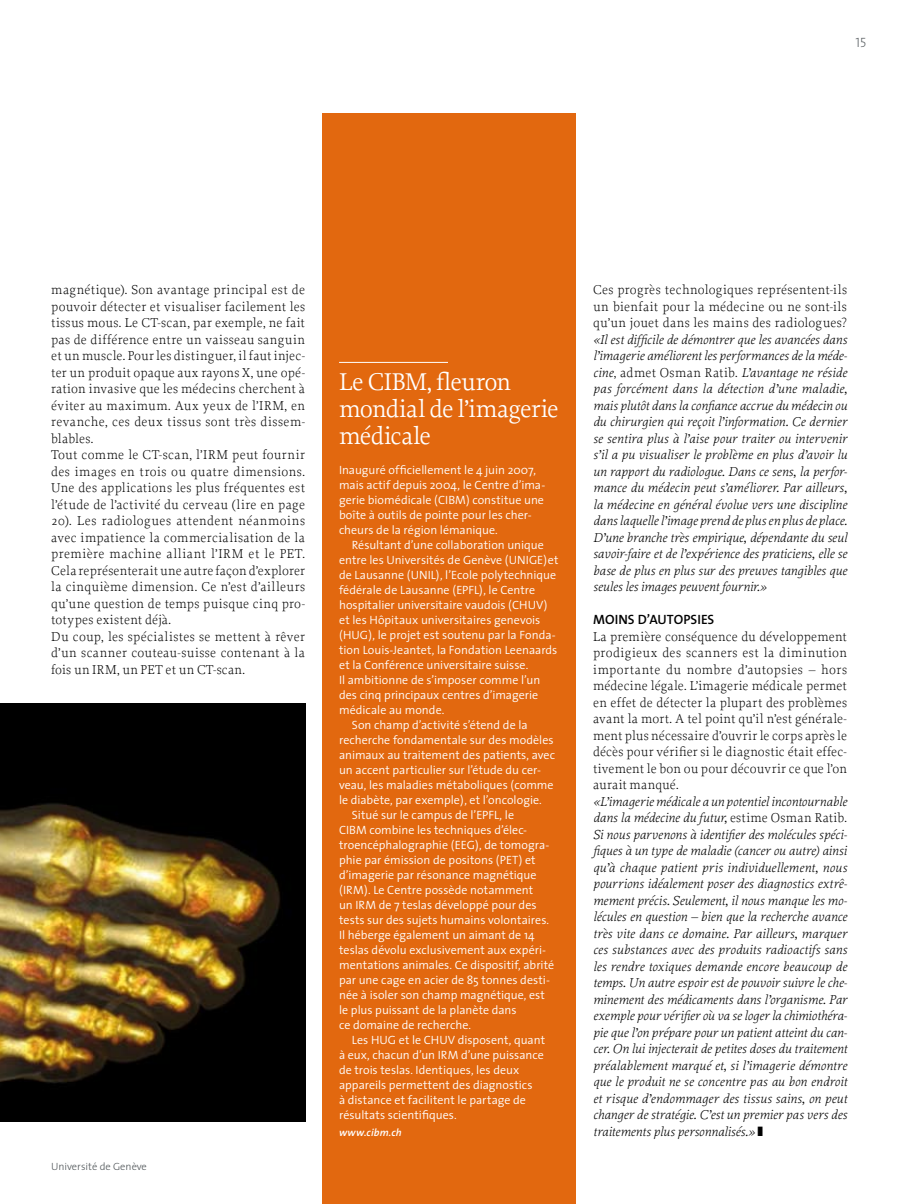
<style>
.page{position:relative;width:898px;height:1204px;background:#fff}
.page>*{position:absolute;margin:0;border:0;box-sizing:border-box;transform-origin:0 0}
.t1{font:25.5px/27px "Proforma";letter-spacing:-.02em;color:#fff}
.t2{font:italic 300 13.5px/16.5px "Proforma";letter-spacing:.005em;color:#000;text-align:justify}
.t3{font:300 13.5px/16.5px "Proforma";letter-spacing:.025em;color:#000;text-align:justify}
.t4{font:600 13.5px "The Sans";color:#000}
.t5{font:13.5px "The Sans Extra Light Caps";color:#505559}
.t6{font:300 12px/15px "The Sans";color:#fff}
.t7{font:300 10.5px "The Sans";color:#505559}
.t8{font:italic 600 10.5px "The Sans";letter-spacing:.015em;color:#fff}
.s1{font-style:normal}
</style>
<div class="page">
<div style="left:322px;top:113px;width:253px;height:1090px;background:#e2680f"></div>
<hr style="left:339px;top:362px;width:109px;height:1px;background:#fff">
<img style="left:0;top:703px;width:305px;height:418px">
<p class="t5" style="left:855px;top:31px;width:12px">15</p>
<p class="t3" style="left:51px;top:281px;width:255px;text-align:left">magnétique). Son avantage principal est de pouvoir détecter et visualiser facilement les tissus mous. Le CT-scan, par exemple, ne fait pas de différence entre un vaisseau sanguin et un muscle. Pour les distinguer, il faut injec&shy;ter un produit opaque aux rayons X, une opé&shy;ration invasive que les médecins cherchent à éviter au maximum. Aux yeux de l’IRM, en revanche, ces deux tissus sont très dissem&shy;blables.<br>Tout comme le CT-scan, l’IRM peut fournir des images en trois ou quatre dimensions.<br>Une des applications les plus fréquentes est l’étude de l’activité du cerveau (lire en page 20). Les radiologues attendent néanmoins avec impatience la commercialisation de la première machine alliant l’IRM et le PET.<br>Cela représenterait une autre façon d’explorer la cinquième dimension. Ce n’est d’ailleurs qu’une question de temps puisque cinq pro&shy;totypes existent déjà.<br>Du coup, les spécialistes se mettent à rêver d’un scanner couteau-suisse contenant à la fois un IRM, un PET et un CT-scan.</p>
<p class="t3" style="left:593px;top:281px;width:255px">Ces progrès technologiques représentent-ils un bienfait pour la médecine ou ne sont-ils qu’un jouet dans les mains des radiologues?</p>
<p class="t2" style="left:593px;top:330px;width:255px">«Il est difficile de démontrer que les avancées dans l’imagerie améliorent les performances de la méde&shy;cine<span class="s1">, admet Osman Ratib.</span> L’avantage ne réside pas forcément dans la détection d’une maladie, mais plutôt dans la confiance accrue du médecin ou du chirurgien qui reçoit l’information. Ce dernier se sentira plus à l’aise pour traiter ou intervenir s’il a pu visualiser le problème en plus d’avoir lu un rapport du radiologue. Dans ce sens, la perfor&shy;mance du médecin peut s’améliorer. Par ailleurs, la médecine en général évolue vers une discipline dans laquelle l’image prend de plus en plus de place.<br>D’une branche très empirique, dépendante du seul savoir-faire et de l’expérience des praticiens, elle se base de plus en plus sur des preuves tangibles que seules les images peuvent fournir.»</p>
<p class="t4" style="left:593px;top:608px;width:21px">MOINS</p>
<p class="t4" style="left:637px;top:608px;width:20px">D’AUTOPSIES</p>
<p class="t3" style="left:593px;top:628px;width:255px">La première conséquence du développement prodigieux des scanners est la diminution importante du nombre d’autopsies – hors médecine légale. L’imagerie médicale permet en effet de détecter la plupart des problèmes avant la mort. A tel point qu’il n’est générale&shy;ment plus nécessaire d’ouvrir le corps après le décès pour vérifier si le diagnostic était effec&shy;tivement le bon ou pour découvrir ce que l’on aurait manqué.</p>
<p class="t2" style="left:593px;top:792px;width:255px">«L’imagerie médicale a un potentiel incontournable dans la médecine du futur, <span class="s1">estime Osman Ratib.<br></span>Si nous parvenons à identifier des molécules spéci&shy;fiques à un type de maladie (cancer ou autre) ainsi qu’à chaque patient pris individuellement, nous pourrions idéalement poser des diagnostics extrê&shy;mement précis. Seulement, il nous manque les mo&shy;lécules en question – bien que la recherche avance très vite dans ce domaine. Par ailleurs, marquer ces substances avec des produits radioactifs sans les rendre toxiques demande encore beaucoup de temps. Un autre espoir est de pouvoir suivre le che&shy;minement des médicaments dans l’organisme. Par exemple pour vérifier où va se loger la chimiothéra&shy;pie que l’on prépare pour un patient atteint du can&shy;cer. On lui injecterait de petites doses du traitement préalablement marqué et, si l’imagerie démontre que le produit ne se concentre pas au bon endroit et risque d’endommager des tissus sains, on peut changer de stratégie. C’est un premier pas vers des traitements plus personnalisés.» ❚</p>
<h1 class="t1" style="left:339px;top:367px;width:221px">Le CIBM, fleuron mondial de l’imagerie médicale</h1>
<p class="t6" style="left:339px;top:461px;width:208px">Inauguré officiellement le 4 juin 2007, mais actif depuis 2004, le Centre d’ima&shy;gerie biomédicale (CIBM) constitue une boîte à outils de pointe pour les cher&shy;cheurs de la région lémanique.</p>
<p class="t6" style="left:351px;top:536px;width:193px">Résultant d’une collaboration unique</p>
<p class="t6" style="left:339px;top:551px;width:221px">entre les Universités de Genève (UNIGE)et</p>
<p class="t6" style="left:339px;top:566px;width:218px">de Lausanne (UNIL), l’Ecole polytechnique</p>
<p class="t6" style="left:339px;top:581px;width:198px">fédérale de Lausanne (EPFL), le Centre</p>
<p class="t6" style="left:339px;top:596px;width:210px">hospitalier universitaire vaudois (CH UV)</p>
<p class="t6" style="left:339px;top:611px;width:203px">et les Hôpitaux universitaires genevois</p>
<p class="t6" style="left:339px;top:626px;width:218px">(H UG), le projet est soutenu par la Fonda-</p>
<p class="t6" style="left:339px;top:641px;width:220px">tion Louis-Jeantet, la Fondation Leenaards</p>
<p class="t6" style="left:339px;top:656px;width:191px">et la Conférence universitaire suisse.</p>
<p class="t6" style="left:339px;top:671px;width:203px">Il ambitionne de s’imposer comme l’un</p>
<p class="t6" style="left:339px;top:686px;width:201px">des cinq principaux centres d’imagerie</p>
<p class="t6" style="left:339px;top:701px;width:107px">médicale au monde.</p>
<p class="t6" style="left:352px;top:716px;width:177px">Son champ d’activité s’étend de la</p>
<p class="t6" style="left:339px;top:731px;width:216px">recherche fondamentale sur des modèles</p>
<p class="t6" style="left:339px;top:746px;width:217px">animaux au traitement des patients, avec</p>
<p class="t6" style="left:339px;top:761px;width:203px">un accent particulier sur l’étude du cer-</p>
<p class="t6" style="left:339px;top:776px;width:216px">veau, les maladies métaboliques (comme</p>
<p class="t6" style="left:339px;top:791px;width:204px">le diabète, par exemple), et l’oncologie.</p>
<p class="t6" style="left:352px;top:806px;width:164px">Situé sur le campus de l’EPFL, le</p>
<p class="t6" style="left:339px;top:821px;width:189px">CIBM combine les techniques d’élec-</p>
<p class="t6" style="left:339px;top:836px;width:212px">troencéphalographie (EEG), de tomogra-</p>
<p class="t6" style="left:339px;top:851px;width:198px">phie par émission de positons (PET) et</p>
<p class="t6" style="left:339px;top:866px;width:199px">d’imagerie par résonance magnétique</p>
<p class="t6" style="left:339px;top:881px;width:196px">(IRM). Le Centre possède notamment</p>
<p class="t6" style="left:339px;top:896px;width:199px">un IRM de 7 teslas développé pour des</p>
<p class="t6" style="left:339px;top:911px;width:211px">tests sur des sujets humains volontaires.</p>
<p class="t6" style="left:339px;top:926px;width:197px">Il héberge également un aimant de 14</p>
<p class="t6" style="left:339px;top:941px;width:208px">teslas dévolu exclusivement aux expéri-</p>
<p class="t6" style="left:339px;top:956px;width:217px">mentations animales. Ce dispositif, abrité</p>
<p class="t6" style="left:339px;top:971px;width:212px">par une cage en acier de 85 tonnes desti-</p>
<p class="t6" style="left:339px;top:986px;width:207px">née à isoler son champ magnétique, est</p>
<p class="t6" style="left:339px;top:1001px;width:179px">le plus puissant de la planète dans</p>
<p class="t6" style="left:339px;top:1016px;width:133px">ce domaine de recherche.</p>
<p class="t6" style="left:352px;top:1031px;width:195px">Les H UG et le CH UV disposent, quant</p>
<p class="t6" style="left:339px;top:1046px;width:206px">à eux, chacun d’un IRM d’une puissance</p>
<p class="t6" style="left:339px;top:1061px;width:182px">de trois teslas. Identiques, les deux</p>
<p class="t6" style="left:339px;top:1076px;width:195px">appareils permettent des diagnostics</p>
<p class="t6" style="left:339px;top:1091px;width:188px">à distance et facilitent le partage de</p>
<p class="t6" style="left:339px;top:1106px;width:119px">résultats scientifiques.</p>
<p class="t8" style="left:339px;top:1123px;width:64px">www.cibm.ch</p>
<p class="t7" style="left:51px;top:1157px;width:97px">U niversité de Genève</p>
</div>
